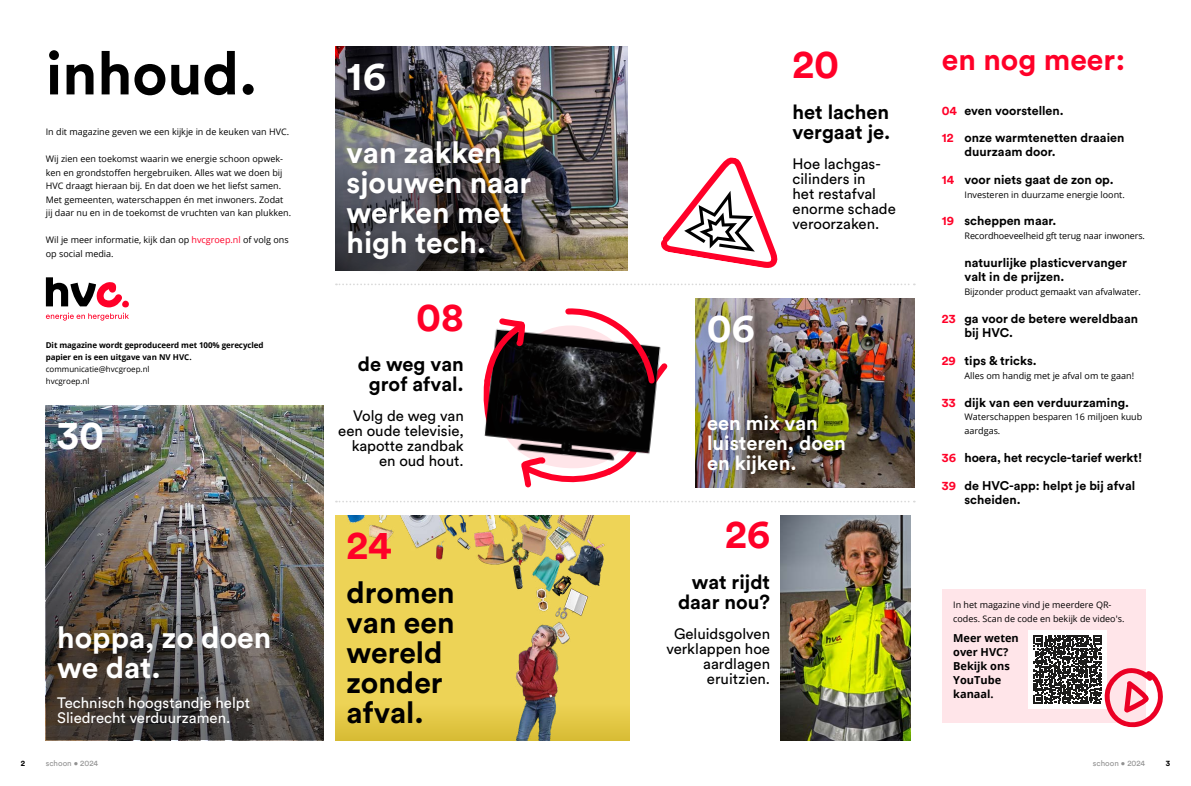
<style>
.page{position:relative;width:1191px;height:786px;background:#fff}
.page>*{position:absolute;margin:0;border:0;box-sizing:border-box;transform-origin:0 0}
.H2_-_Titel{font:700 60px "Circular Std";color:#000}
.Inhoudsopgave_-_Hoofd_cijfer{font:700 40px "Circular Std";color:#ff0028}
.Inhoudsopgave_-_Hoofd_cijfer-2{font:700 40px "Circular Std";color:#fff}
.Inhoudsopgave_-_Hoofd_titel_groot{font:700 30px/30px "Circular Std";color:#fff}
.Inhoudsopgave_-_Hoofd_titel_groot-2{font:700 30px/30px "Circular Std";color:#000}
.Inhoudsopgave_-_Hoofd_titel_groot-3{font:700 30px "Circular Std";color:#ff0028}
.Inhoudsopgave_-_Hoofd_titel_klein{font:700 20px/20px "Circular Std";color:#000;text-align:right}
.Inhoudsopgave_-_Hoofd_titel_klein-2{font:700 20px/20px "Circular Std";color:#fff}
.Inhoudsopgave_-_Hoofd_subtitel{font:15px/15px "Circular Std";color:#000;text-align:right}
.Inhoudsopgave_-_Hoofd_titel_groot-4{font:15px/15px "Circular Std";color:#fff}
.Inhoudsopgave_-_Kop{font:700 12.5px/14px "Circular Std";color:#000}
.Inhoudsopgave_-_Kop-2{font:700 11px/14px "Open Sans";color:#000}
.Bodytekst{font:9px/13.5px "Open Sans";color:#000}
.Inhoudsopgave_-_Kop-3{font:9px/14px "Open Sans";color:#000}
.H6_-_Alineakop{font:700 8px/12px "Open Sans";letter-spacing:-.01em;color:#000}
.Bodytekst-2{font:8px "Open Sans";color:#000}
.t1{font:8px "Circular Std";color:#919191}
.t2{font:700 8px "Circular Std";color:#000}
.s1{color:#ff0028}
</style>
<div class="page">
<svg style="left:46px;top:277px;width:83px;height:43px"></svg>
<img style="left:46px;top:405px;width:278px;height:334px">
<svg style="left:336px;top:283px;width:578px;height:2px"></svg>
<svg style="left:336px;top:500px;width:578px;height:2px"></svg>
<img style="left:335px;top:46px;width:292px;height:224px">
<div style="left:335px;top:128px;width:213px;height:148px;background:#000;opacity:.5"></div>
<img style="left:695px;top:298px;width:219px;height:189px">
<div style="left:695px;top:302px;width:76px;height:58px;background:#000;opacity:.4"></div>
<div style="left:694px;top:403px;width:168px;height:88px;background:#000;opacity:.4"></div>
<svg style="left:610px;top:515px;width:20px;height:224px;background:#ecd254"></svg>
<img style="left:335px;top:515px;width:275px;height:224px">
<img style="left:780px;top:515px;width:130px;height:224px">
<svg style="left:483px;top:308px;width:185px;height:178px"></svg>
<svg style="left:661px;top:157px;width:117px;height:111px"></svg>
<div style="left:942px;top:588px;width:203px;height:133px;background:#ffe5e9"></div>
<div style="left:1028px;top:630px;width:79px;height:78px;background:#fff"></div>
<svg style="left:1033px;top:635px;width:130px;height:92px"></svg>
<p class="H2_-_Titel" style="left:46px;top:35px;width:213px">inhoud.</p>
<p class="Bodytekst" style="left:46px;top:125px;width:245px">In dit magazine geven we een kijkje in de keuken van HVC.</p>
<p class="Bodytekst" style="left:46px;top:152px;width:247px">Wij zien een toekomst waarin we energie schoon opwek&shy;ken en grondstoffen hergebruiken. Alles wat we doen bij HVC draagt hieraan bij. En dat doen we het liefst samen.<br>Met gemeenten, waterschappen én met inwoners. Zodat jij daar nu en in de toekomst de vruchten van kan plukken.</p>
<p class="Bodytekst" style="left:46px;top:233px;width:244px">Wil je meer informatie, kijk dan op <span class="s1">hvcgroep.nl</span> of volg ons op social media.</p>
<p class="H6_-_Alineakop" style="left:46px;top:338px;width:219px">Dit magazine wordt geproduceerd met 100% gerecycled papier en is een uitgave van NV HVC.</p>
<p class="Bodytekst-2" style="left:46px;top:363px;width:105px">communicatie@hvcgroep.nl</p>
<p class="Bodytekst-2" style="left:46px;top:375px;width:45px">hvcgroep.nl</p>
<p class="Inhoudsopgave_-_Hoofd_cijfer-2" style="left:57px;top:409px;width:48px">30</p>
<p class="Inhoudsopgave_-_Hoofd_titel_groot" style="left:57px;top:621px;width:215px">hoppa, zo doen we dat.</p>
<p class="Inhoudsopgave_-_Hoofd_titel_groot-4" style="left:57px;top:694px;width:194px">Technisch hoogstandje helpt<br>Sliedrecht verduurzamen.</p>
<p class="Inhoudsopgave_-_Hoofd_cijfer-2" style="left:346px;top:50px;width:41px">16</p>
<p class="Inhoudsopgave_-_Hoofd_titel_groot" style="left:346px;top:137px;width:186px">van zakken sjouwen naar werken met high tech.</p>
<p class="Inhoudsopgave_-_Hoofd_cijfer" style="left:416px;top:291px;width:49px">08</p>
<p class="Inhoudsopgave_-_Hoofd_titel_klein" style="left:358px;top:353px;width:107px;text-align:center">de weg van grof afval.</p>
<p class="Inhoudsopgave_-_Hoofd_subtitel" style="left:338px;top:408px;width:127px">Volg de weg van een oude televisie, kapotte zandbak en oud hout.</p>
<p class="Inhoudsopgave_-_Hoofd_cijfer" style="left:346px;top:519px;width:47px">24</p>
<p class="Inhoudsopgave_-_Hoofd_titel_groot-2" style="left:346px;top:576px;width:110px">dromen van een wereld zonder afval.</p>
<p class="Inhoudsopgave_-_Hoofd_cijfer-2" style="left:706px;top:302px;width:50px">06</p>
<p class="Inhoudsopgave_-_Hoofd_cijfer" style="left:792px;top:39px;width:48px">20</p>
<p class="Inhoudsopgave_-_Hoofd_titel_klein" style="left:792px;top:101px;width:99px;text-align:left">het lachen vergaat je.</p>
<p class="Inhoudsopgave_-_Hoofd_subtitel" style="left:792px;top:155px;width:105px;text-align:left">Hoe lachgas&shy;cilinders in<br>het restafval enorme schade veroorzaken.</p>
<p class="Inhoudsopgave_-_Hoofd_titel_klein-2" style="left:707px;top:413px;width:140px">een mix van luisteren, doen en kijken.</p>
<p class="Inhoudsopgave_-_Hoofd_cijfer" style="left:725px;top:508px;width:46px">26</p>
<p class="Inhoudsopgave_-_Hoofd_titel_klein" style="left:678px;top:570px;width:94px">wat rijdt daar nou?</p>
<p class="Inhoudsopgave_-_Hoofd_subtitel" style="left:666px;top:625px;width:105px">Geluidsgolven verklappen hoe aardlagen eruitzien.</p>
<p class="Inhoudsopgave_-_Hoofd_titel_groot-3" style="left:942px;top:40px;width:185px">en nog meer:</p>
<p class="Inhoudsopgave_-_Kop" style="left:942px;top:103px;width:123px"><span class="s1">04</span> even voorstellen.</p>
<p class="Inhoudsopgave_-_Kop" style="left:964px;top:130px;width:161px;text-indent:-23px"><span class="s1">12</span> onze warmtenetten draaien duurzaam door.</p>
<p class="Inhoudsopgave_-_Kop" style="left:942px;top:172px;width:173px"><span class="s1">14</span> voor niets gaat de zon op.</p>
<p class="Inhoudsopgave_-_Kop-3" style="left:964px;top:187px;width:162px">Investeren in duurzame energie loont.</p>
<p class="Inhoudsopgave_-_Kop" style="left:942px;top:213px;width:116px"><span class="s1">19</span> scheppen maar.</p>
<p class="Inhoudsopgave_-_Kop-3" style="left:964px;top:229px;width:182px">Recordhoeveelheid gft terug naar inwoners.</p>
<p class="Inhoudsopgave_-_Kop" style="left:964px;top:255px;width:164px">natuurlijke plasticvervanger valt in de prijzen.</p>
<p class="Inhoudsopgave_-_Kop-3" style="left:964px;top:285px;width:178px">Bijzonder product gemaakt van afvalwater.</p>
<p class="Inhoudsopgave_-_Kop" style="left:964px;top:311px;width:175px;text-indent:-23px"><span class="s1">23</span> ga voor de betere wereldbaan bij HVC.</p>
<p class="Inhoudsopgave_-_Kop" style="left:942px;top:353px;width:96px"><span class="s1">29</span> tips &amp; tricks.</p>
<p class="Inhoudsopgave_-_Kop-3" style="left:964px;top:369px;width:171px">Alles om handig met je afval om te gaan!</p>
<p class="Inhoudsopgave_-_Kop" style="left:942px;top:395px;width:189px"><span class="s1">33</span> dijk van een verduurzaming.</p>
<p class="Inhoudsopgave_-_Kop-3" style="left:964px;top:410px;width:179px">Waterschappen besparen 16 miljoen kuub aardgas.</p>
<p class="Inhoudsopgave_-_Kop" style="left:942px;top:450px;width:202px"><span class="s1">36</span> hoera, het recycle-tarief werkt!</p>
<p class="Inhoudsopgave_-_Kop" style="left:964px;top:478px;width:172px;text-indent:-23px"><span class="s1">39</span> de HVC-app: helpt je bij afval scheiden.</p>
<p class="Bodytekst" style="left:953px;top:597px;width:173px">In het magazine vind je meerdere QR&shy;codes. Scan de code en bekijk de video's.</p>
<p class="Inhoudsopgave_-_Kop-2" style="left:953px;top:630px;width:67px">Meer weten over HVC?<br>Bekijk ons<br>YouTube kanaal.</p>
<p class="t2" style="left:21px;top:758px;width:6px">2</p>
<p class="t1" style="left:46px;top:758px;width:54px">schoon • 2024</p>
<p class="t1" style="left:1093px;top:758px;width:54px">schoon • 2024</p>
<p class="t2" style="left:1165px;top:758px;width:6px">3</p>
</div>
